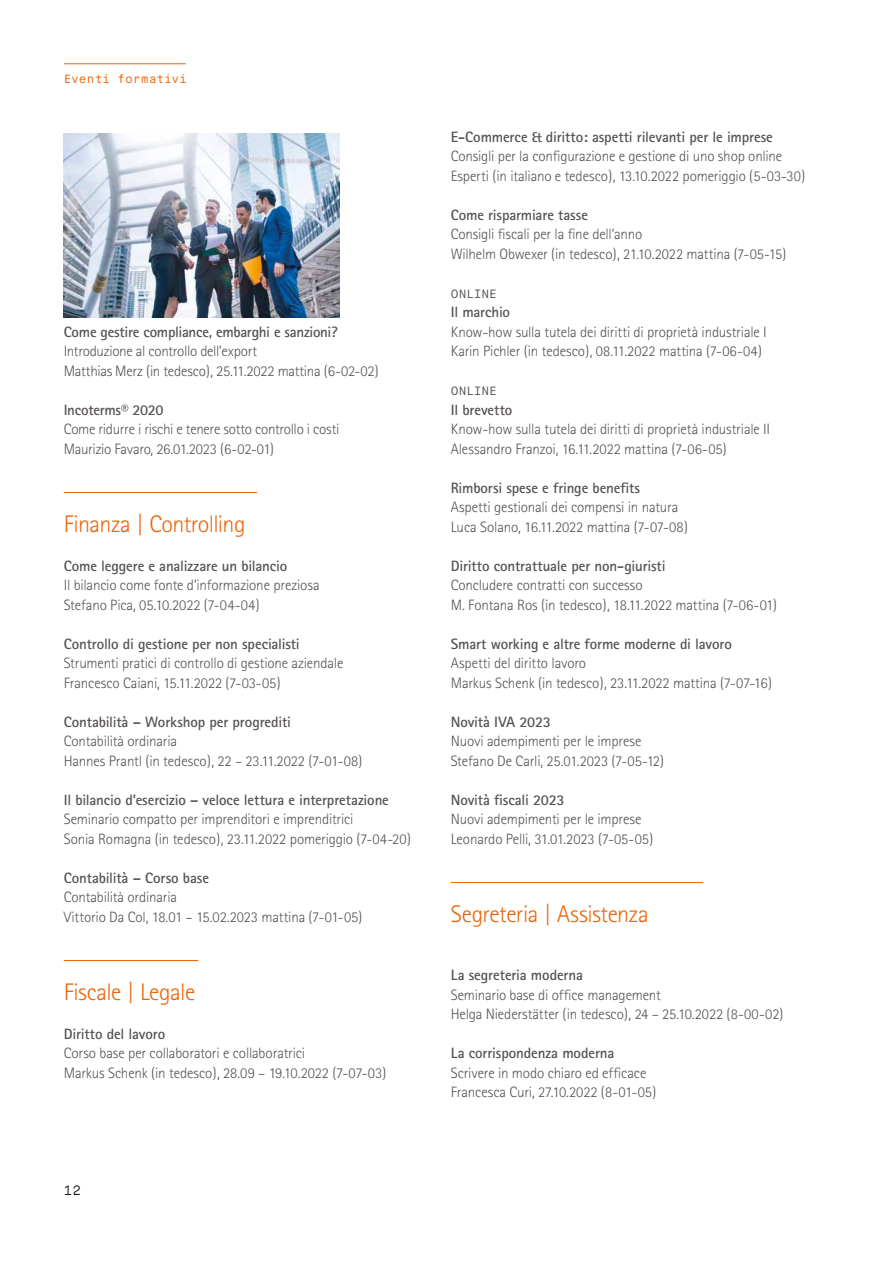
<style>
.page{position:relative;width:893px;height:1263px;background:#fff}
.page>*{position:absolute;margin:0;border:0;box-sizing:border-box;transform-origin:0 0}
.t1{font:300 24px "Rotis Sans Serif";letter-spacing:-.02em;color:#ec6407}
.t2{font:300 15px/19.5px "Rotis Sans Serif";letter-spacing:-.01em;color:#575253}
.t3{font:700 15px "Rotis Sans Serif";letter-spacing:-.01em;color:#575253}
.t4{font:13.5px "Maison Neue Mono";color:#1d1d1b}
.t5{font:12px "Maison Neue Mono";letter-spacing:-.005em;color:#ec6407}
.t6{font:12px "Maison Neue Mono";letter-spacing:-.01em;color:#575253}
</style>
<div class="page">
<img style="left:64px;top:134px;width:275px;height:183px">
<hr style="left:64px;top:492px;width:193px;height:1px;background:#ec6407">
<hr style="left:64px;top:960px;width:134px;height:1px;background:#ec6407">
<hr style="left:451px;top:882px;width:252px;height:1px;background:#ec6407">
<hr style="left:64px;top:63px;width:122px;height:1px;background:#ec6407">
<p class="t5" style="left:64px;top:72px;width:125px">Eventi formativi</p>
<p class="t3" style="left:64px;top:322px;width:276px">Come gestire compliance, embarghi e sanzioni?</p>
<p class="t2" style="left:64px;top:341px;width:316px">Introduzione al controllo dell’export<br>Matthias Merz (in tedesco), 25.11.2022 mattina (6-02-02)</p>
<p class="t3" style="left:64px;top:400px;width:101px">Incoterms® 2020</p>
<p class="t2" style="left:64px;top:419px;width:277px">Come ridurre i rischi e tenere sotto controllo i costi<br>Maurizio Favaro, 26.01.2023 (6-02-01)</p>
<h1 class="t1" style="left:64px;top:510px;width:183px">Finanza | Controlling</h1>
<p class="t3" style="left:64px;top:556px;width:225px">Come leggere e analizzare un bilancio</p>
<p class="t2" style="left:64px;top:575px;width:257px">Il bilancio come fonte d’informazione preziosa<br>Stefano Pica, 05.10.2022 (7-04-04)</p>
<p class="t3" style="left:64px;top:634px;width:238px">Controllo di gestione per non specialisti</p>
<p class="t2" style="left:64px;top:653px;width:281px">Strumenti pratici di controllo di gestione aziendale<br>Francesco Caiani, 15.11.2022 (7-03-05)</p>
<p class="t3" style="left:64px;top:712px;width:229px">Contabilità – Workshop per progrediti</p>
<p class="t2" style="left:64px;top:731px;width:300px">Contabilità ordinaria<br>Hannes Prantl (in tedesco), 22 – 23.11.2022 (7-01-08)</p>
<p class="t3" style="left:64px;top:790px;width:327px">Il bilancio d’esercizio – veloce lettura e interpretazione</p>
<p class="t2" style="left:64px;top:809px;width:349px">Seminario compatto per imprenditori e imprenditrici<br>Sonia Romagna (in tedesco), 23.11.2022 pomeriggio (7-04-20)</p>
<p class="t3" style="left:64px;top:868px;width:147px">Contabilità – Corso base</p>
<p class="t2" style="left:64px;top:887px;width:300px">Contabilità ordinaria<br>Vittorio Da Col, 18.01 – 15.02.2023 mattina (7-01-05)</p>
<h1 class="t1" style="left:64px;top:978px;width:133px">Fiscale | Legale</h1>
<p class="t3" style="left:64px;top:1024px;width:103px">Diritto del lavoro</p>
<p class="t2" style="left:64px;top:1043px;width:324px">Corso base per collaboratori e collaboratrici<br>Markus Schenk (in tedesco), 28.09 – 19.10.2022 (7-07-03)</p>
<p class="t4" style="left:64px;top:1182px;width:19px">12</p>
<p class="t3" style="left:451px;top:127px;width:324px">E-Commerce &amp; diritto: aspetti rilevanti per le imprese</p>
<p class="t2" style="left:451px;top:146px;width:356px">Consigli per la configurazione e gestione di uno shop online<br>Esperti (in italiano e tedesco), 13.10.2022 pomeriggio (5-03-30)</p>
<p class="t3" style="left:451px;top:205px;width:139px">Come risparmiare tasse</p>
<p class="t2" style="left:451px;top:224px;width:337px">Consigli fiscali per la fine dell’anno<br>Wilhelm Obwexer (in tedesco), 21.10.2022 mattina (7-05-15)</p>
<p class="t6" style="left:451px;top:286px;width:48px">ONLINE</p>
<p class="t3" style="left:451px;top:303px;width:61px">Il marchio</p>
<p class="t2" style="left:451px;top:322px;width:318px">Know-how sulla tutela dei diritti di proprietà industriale I<br>Karin Pichler (in tedesco), 08.11.2022 mattina (7-06-04)</p>
<p class="t6" style="left:451px;top:384px;width:48px">ONLINE</p>
<p class="t3" style="left:451px;top:400px;width:63px">Il brevetto</p>
<p class="t2" style="left:451px;top:419px;width:321px">Know-how sulla tutela dei diritti di proprietà industriale II<br>Alessandro Franzoi, 16.11.2022 mattina (7-06-05)</p>
<p class="t3" style="left:451px;top:478px;width:191px">Rimborsi spese e fringe benefits</p>
<p class="t2" style="left:451px;top:497px;width:239px">Aspetti gestionali dei compensi in natura<br>Luca Solano, 16.11.2022 mattina (7-07-08)</p>
<p class="t3" style="left:451px;top:556px;width:216px">Diritto contrattuale per non-giuristi</p>
<p class="t2" style="left:451px;top:575px;width:328px">Concludere contratti con successo<br>M. Fontana Ros (in tedesco), 18.11.2022 mattina (7-06-01)</p>
<p class="t3" style="left:451px;top:634px;width:283px">Smart working e altre forme moderne di lavoro</p>
<p class="t2" style="left:451px;top:653px;width:323px">Aspetti del diritto lavoro<br>Markus Schenk (in tedesco), 23.11.2022 mattina (7-07-16)</p>
<p class="t3" style="left:451px;top:712px;width:102px">Novità IVA 2023</p>
<p class="t2" style="left:451px;top:731px;width:215px">Nuovi adempimenti per le imprese<br>Stefano De Carli, 25.01.2023 (7-05-12)</p>
<p class="t3" style="left:451px;top:790px;width:115px">Novità fiscali 2023</p>
<p class="t2" style="left:451px;top:809px;width:204px">Nuovi adempimenti per le imprese<br>Leonardo Pelli, 31.01.2023 (7-05-05)</p>
<h1 class="t1" style="left:451px;top:900px;width:199px">Segreteria | Assistenza</h1>
<p class="t3" style="left:451px;top:966px;width:134px">La segreteria moderna</p>
<p class="t2" style="left:451px;top:985px;width:334px">Seminario base di office management<br>Helga Niederstätter (in tedesco), 24 – 25.10.2022 (8-00-02)</p>
<p class="t3" style="left:451px;top:1044px;width:165px">La corrispondenza moderna</p>
<p class="t2" style="left:451px;top:1063px;width:207px">Scrivere in modo chiaro ed efficace<br>Francesca Curi, 27.10.2022 (8-01-05)</p>
</div>
